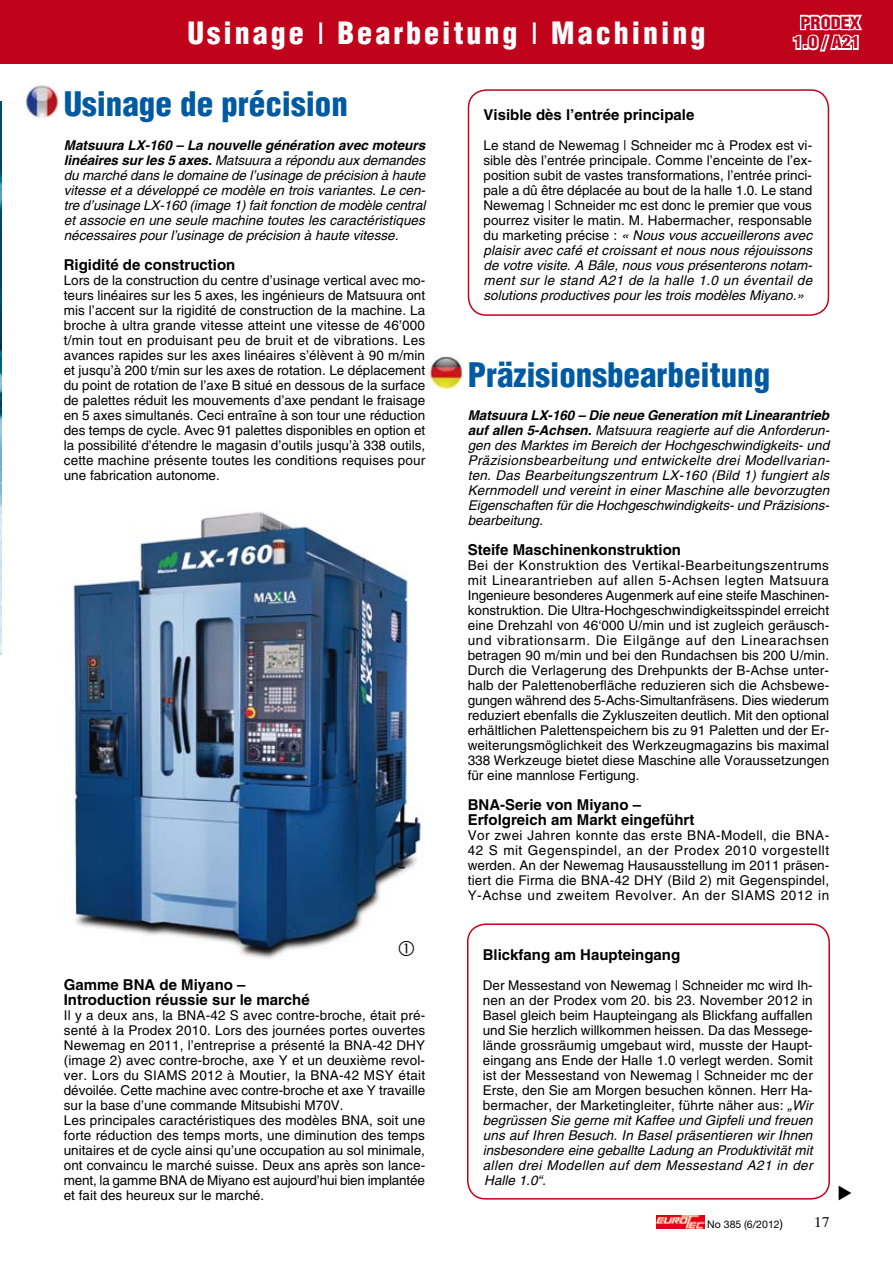
<style>
.page{position:relative;width:893px;height:1263px;background:#fff}
.page>*{position:absolute;margin:0;border:0;box-sizing:border-box;transform-origin:0 0}
.t1{font:900 condensed 33px "Helvetica";color:#005aa2}
.t2{font:900 condensed 30px "Helvetica";letter-spacing:.1em;color:#fff}
.t3{font:900 condensed 16.5px/19.8px "Helvetica";color:#c0031a;text-align:center;scale:1.1 1}
.t4{font:700 15px/15px "Helvetica";color:#000}
.t5{font:13.5px/15px "Helvetica";color:#000;text-align:justify}
.t6{font:italic 13.5px/15px "Helvetica";color:#000;text-align:justify}
.t7{font:13.5px/15px "Helvetica";letter-spacing:.04em;color:#000;text-align:right}
.t8{font:10.5px "Helvetica Neue";color:#000}
.s1{font-weight:400;font-stretch:normal}
.s2{font-weight:700}
.s3{font-style:italic}
.s4{font-size:12px}
</style>
<div class="page">
<svg style="left:656px;top:1215px;width:1px;height:13px"></svg>
<img style="left:657px;top:1215px;width:47px;height:13px">
<img style="left:0;top:102px;width:1px;height:552px">
<div style="left:0;top:0;width:893px;height:64px;background:#c0031a"></div>
<img style="left:73px;top:511px;width:351px;height:448px">
<div style="left:468px;top:89px;width:361px;height:227px;border:2px solid #c0031a;border-radius:18px"></div>
<div style="left:467px;top:923px;width:363px;height:276px;border:2px solid #c0031a;border-radius:18px"></div>
<img style="left:427px;top:355px;width:37px;height:35px">
<img style="left:23px;top:83px;width:35px;height:35px">
<svg style="left:792px;top:14px;width:70px;height:38px"></svg>
<svg style="left:399px;top:940px;width:15px;height:16px"></svg>
<h2 class="t2" style="left:188px;top:14px;width:519px">Usinage <span class="s1">l</span> Bearbeitung <span class="s1">l</span> Machining</h2>
<p class="t3" style="left:793px;top:13px;width:62px">PRODEX<br>1.0 / A21</p>
<h1 class="t1" style="left:64px;top:83px;width:286px">Usinage de précision</h1>
<p class="t6" style="left:64px;top:138px;width:363px"><span class="s2">Matsuura LX-160 – La nouvelle génération avec moteurs linéaires sur les 5 axes.</span> Matsuura a répondu aux demandes du marché dans le domaine de l’usinage de précision à haute vitesse et a développé ce modèle en trois variantes. Le cen&shy;tre d’usinage LX-160 (image 1) fait fonction de modèle central et associe en une seule machine toutes les caractéristiques nécessaires pour l’usinage de précision à haute vitesse.</p>
<p class="t4" style="left:64px;top:257px;width:173px">Rigidité de construction</p>
<p class="t5" style="left:64px;top:273px;width:363px">Lors de la construction du centre d’usinage vertical avec mo&shy;teurs linéaires sur les 5 axes, les ingénieurs de Matsuura ont mis l’accent sur la rigidité de construction de la machine. La broche à ultra grande vitesse atteint une vitesse de 46’000 t/min tout en produisant peu de bruit et de vibrations. Les avances rapides sur les axes linéaires s’élèvent à 90 m/min et jusqu’à 200 t/min sur les axes de rotation. Le déplacement du point de rotation de l’axe B situé en dessous de la surface de palettes réduit les mouvements d’axe pendant le fraisage en 5 axes simultanés. Ceci entraîne à son tour une réduction des temps de cycle. Avec 91 palettes disponibles en option et la possibilité d’étendre le magasin d’outils jusqu’à 338 outils, cette machine présente toutes les conditions requises pour une fabrication autonome.</p>
<p class="t4" style="left:64px;top:977px;width:247px">Gamme BNA de Miyano –<br>Introduction réussie sur le marché</p>
<p class="t5" style="left:64px;top:1008px;width:363px;text-align:left">I l y a deux ans, la BNA-42 S avec contre-broche, était pré&shy;senté à la Prodex 2010. Lors des journées portes ouvertes Newemag en 2011, l’entreprise a présenté la BNA-42 DHY (image 2) avec contre-broche, axe Y et un deuxième revol&shy;ver. Lors du SIAMS 2012 à Moutier, la BNA-42 MSY était dévoilée. Cette machine avec contre-broche et axe Y travaille sur la base d’une commande Mitsubishi M70V.<br>Les principales caractéristiques des modèles BNA, soit une forte réduction des temps morts, une diminution des temps unitaires et de cycle ainsi qu’une occupation au sol minimale, ont convaincu le marché suisse. Deux ans après son lance&shy;ment, la gamme BNA de Miyano est aujourd’hui bien implantée et fait des heureux sur le marché.</p>
<p class="t4" style="left:483px;top:107px;width:212px">Visible dès l’entrée principale</p>
<p class="t5" style="left:483px;top:138px;width:330px">Le stand de Newemag | Schneider mc à Prodex est vi&shy;sible dès l’entrée principale. Comme l’enceinte de l’ex&shy;position subit de vastes transformations, l’entrée princi&shy;pale a dû être déplacée au bout de la halle 1.0. Le stand Newemag | Schneider mc est donc le premier que vous pourrez visiter le matin. M. Habermacher, responsable du marketing précise : <span class="s3">« Nous vous accueillerons avec plaisir avec café et croissant et nous nous réjouissons de votre visite. A Bâle, nous vous présenterons notam&shy;ment sur le stand A21 de la halle 1.0 un éventail de solutions productives pour les trois modèles Miyano.»</span></p>
<h1 class="t1" style="left:468px;top:354px;width:304px">Präzisionsbearbeitung</h1>
<p class="t6" style="left:468px;top:408px;width:363px"><span class="s2">Matsuura LX-160 – Die neue Generation mit Linearantrieb auf allen 5-Achsen.</span> Matsuura reagierte auf die Anforderun&shy;gen des Marktes im Bereich der Hochgeschwindigkeits- und Präzisionsbearbeitung und entwickelte drei Modellvarian&shy;ten. Das Bearbeitungszentrum LX-160 (Bild 1) fungiert als Kernmodell und vereint in einer Maschine alle bevorzugten Eigenschaften für die Hochgeschwindigkeits- und Präzisions&shy;bearbeitung.</p>
<p class="t4" style="left:468px;top:542px;width:215px">Steife Maschinenkonstruktion</p>
<p class="t5" style="left:468px;top:558px;width:363px">Bei der Konstruktion des Vertikal-Bearbeitungszentrums mit Linearantrieben auf allen 5-Achsen legten Matsuura I ngenieure besonderes Augenmerk auf eine steife Maschinen&shy;konstruktion. Die U ltra-Hochgeschwindigkeitsspindel erreicht eine Drehzahl von 46‘000 U/min und ist zugleich geräusch&shy;und vibrationsarm. Die Eilgänge auf den Linearachsen betragen 90 m/min und bei den Rundachsen bis 200 U/min.<br>Durch die Verlagerung des Drehpunkts der B-Achse unter&shy;halb der Palettenoberfläche reduzieren sich die Achsbewe&shy;gungen während des 5-Achs-Simultanfräsens. Dies wiederum reduziert ebenfalls die Zykluszeiten deutlich. Mit den optional erhältlichen Palettenspeichern bis zu 91 Paletten und der Er&shy;weiterungsmöglichkeit des Werkzeugmagazins bis maximal 338 Werkzeuge bietet diese Maschine alle Voraussetzungen für eine mannlose Fertigung.</p>
<p class="t4" style="left:468px;top:797px;width:228px">BNA-Serie von Miyano –<br>Erfolgreich am Markt eingeführt</p>
<p class="t5" style="left:468px;top:828px;width:363px">Vor zwei Jahren konnte das erste BNA-Modell, die BNA-42 S mit Gegenspindel, an der Prodex 2010 vorgestellt werden. An der Newemag Hausausstellung im 2011 präsen&shy;tiert die Firma die BNA-42 DHY</p>
<p class="t7" style="left:468px;top:873px;width:363px">(Bild 2) mit Gegenspindel,<br>Y-Achse und zweitem Revolver. An der SIAMS 2012 in</p>
<p class="t4" style="left:483px;top:947px;width:199px">Blickfang am Haupteingang</p>
<p class="t5" style="left:483px;top:978px;width:332px">Der Messestand von Newemag | Schneider mc wird I h&shy;nen an der Prodex vom 20. bis 23. November 2012 in Basel gleich beim Haupteingang als Blickfang auffallen und Sie herzlich willkommen heissen. Da das Messege&shy;lände grossräumig umgebaut wird, musste der Haupt&shy;eingang ans Ende der Halle 1.0 verlegt werden. Somit ist der Messestand von Newemag | Schneider mc der Erste, den Sie am Morgen besuchen können. Herr Ha&shy;bermacher, der Marketingleiter, führte näher aus: <span class="s3">„Wir begrüssen Sie gerne mit Kaffee und Gipfeli und freuen uns auf Ihren Besuch. In Basel präsentieren wir Ihnen insbesondere eine geballte Ladung an Produktivität mit allen drei Modellen auf dem Messestand A21 in der Halle 1.0“.</span></p>
<p class="t8" style="left:707px;top:1218px;width:77px">No 385 (6/2012<span class="s4">)</span></p>
</div>
